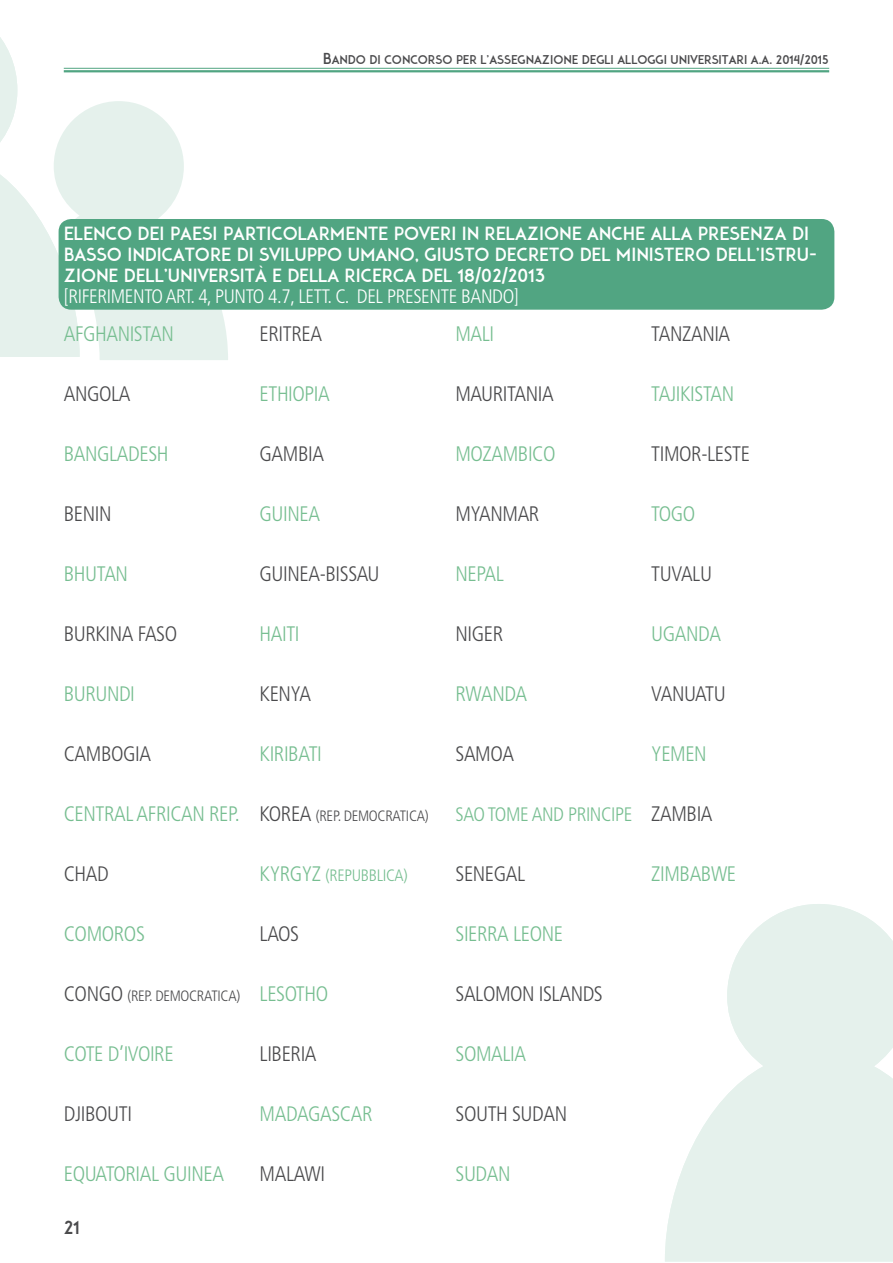
<style>
.page{position:relative;width:893px;height:1263px;background:#fff}
.page>*{position:absolute;margin:0;border:0;box-sizing:border-box;transform-origin:0 0}
.t1{font:300 condensed 21px "Frutiger LT Std";letter-spacing:-.02em;color:#77be91}
.t2{font:300 condensed 21px "Frutiger LT Std";letter-spacing:-.02em;color:#4b4b4d}
.t3{font:300 condensed 19.5px "Frutiger LT Std";color:#fff}
.t4{font:300 condensed 19.5px "Frutiger LT Std";color:#77be91}
.t5{font:18px/21px "ADAM";color:#fff}
.t6{font:18px "ADAM";color:#4b4b4d}
.t7{font:300 condensed 16.5px "Frutiger LT Std";color:#77be91}
.t8{font:300 condensed 15px "Frutiger LT Std";letter-spacing:-.02em;color:#4b4b4d}
.t9{font:12px "ADAM";color:#4b4b4d}
.s1{font-size:15px}
.s2{font-size:21px}
</style>
<div class="page">
<svg style="left:0;top:37px;width:228px;height:323px"></svg>
<svg style="left:665px;top:904px;width:228px;height:357px;fill:#e5f1ec"></svg>
<div style="left:59px;top:219px;width:775px;height:91px;background:#51a582;border-radius:13px"></div>
<hr style="left:64px;top:68px;width:765px;height:1px;background:#51a582">
<hr style="left:64px;top:70px;width:765px;height:2px;background:#51a582">
<p class="t9" style="left:323px;top:52px;width:507px"><span class="s1">B</span>ANDO DI CONCORSO PER L’ASSEGNAZIONE DEGLI ALLOGGI UNIVERSITARI A.A. 2014/2015</p>
<p class="t5" style="left:64px;top:223px;width:755px">ELENCO DEI PAESI PARTICOLARMENTE POVERI IN RELAZIONE ANCHE ALLA PRESENZA DI<br>BASSO INDICATORE DI SVILUPPO UMANO, GIUSTO DECRETO DEL MINISTERO DELL’ISTRU-<br>ZIONE DELL’UNIVERSITÀ E DELLA RICERCA DEL 18/02/2013</p>
<p class="t3" style="left:64px;top:285px;width:15px">[RIFERIMENTO</p>
<p class="t3" style="left:166px;top:285px;width:60px">ART. 4, PUNTO</p>
<p class="t3" style="left:268px;top:285px;width:129px">4.7, LETT. C. DEL PRESENTE</p>
<p class="t3" style="left:461px;top:285px;width:12px">BANDO</p>
<p class="t3" style="left:514px;top:285px;width:7px">]</p>
<p class="t1" style="left:64px;top:322px;width:22px">AFGHANISTAN</p>
<p class="t2" style="left:651px;top:322px;width:19px">TANZANIA</p>
<p class="t1" style="left:455px;top:322px;width:24px">MALI</p>
<p class="t2" style="left:260px;top:322px;width:19px">ERITREA</p>
<p class="t2" style="left:64px;top:382px;width:23px">ANGOLA</p>
<p class="t1" style="left:260px;top:382px;width:19px">ETHIOPIA</p>
<p class="t2" style="left:455px;top:382px;width:26px">MAURITANIA</p>
<p class="t1" style="left:651px;top:382px;width:34px">TAJIKISTAN</p>
<p class="t1" style="left:64px;top:442px;width:22px">BANGLADESH</p>
<p class="t2" style="left:260px;top:442px;width:24px">GAMBIA</p>
<p class="t1" style="left:455px;top:442px;width:27px">MOZAMBICO</p>
<p class="t2" style="left:651px;top:442px;width:20px">TIMOR</p>
<p class="t2" style="left:701px;top:442px;width:23px">-LESTE</p>
<p class="t2" style="left:64px;top:502px;width:20px">BENIN</p>
<p class="t1" style="left:260px;top:502px;width:23px">GUINEA</p>
<p class="t2" style="left:455px;top:502px;width:37px">MYANMAR</p>
<p class="t1" style="left:651px;top:502px;width:21px">TOGO</p>
<p class="t1" style="left:64px;top:562px;width:22px">BHUTAN</p>
<p class="t2" style="left:260px;top:562px;width:23px">GUINEA</p>
<p class="t2" style="left:320px;top:562px;width:25px">-BISSAU</p>
<p class="t1" style="left:455px;top:562px;width:22px">NEPAL</p>
<p class="t2" style="left:651px;top:562px;width:20px">TUVALU</p>
<p class="t2" style="left:64px;top:622px;width:21px">BURKINA</p>
<p class="t2" style="left:138px;top:622px;width:19px">FASO</p>
<p class="t1" style="left:260px;top:622px;width:19px">HAITI</p>
<p class="t2" style="left:455px;top:622px;width:22px">NIGER</p>
<p class="t1" style="left:651px;top:622px;width:25px">UGANDA</p>
<p class="t1" style="left:64px;top:682px;width:21px">BURUNDI</p>
<p class="t2" style="left:260px;top:682px;width:51px">KEN YA</p>
<p class="t1" style="left:455px;top:682px;width:39px">RWANDA</p>
<p class="t2" style="left:651px;top:682px;width:22px">VANUATU</p>
<p class="t2" style="left:64px;top:742px;width:23px">CAMBOGIA</p>
<p class="t1" style="left:260px;top:742px;width:19px">KIRIBATI</p>
<p class="t2" style="left:455px;top:742px;width:22px">SAMOA</p>
<p class="t1" style="left:651px;top:742px;width:12px">YEMEN</p>
<p class="t1" style="left:64px;top:802px;width:22px">CENTRAL</p>
<p class="t1" style="left:137px;top:802px;width:22px">AFRICAN</p>
<p class="t1" style="left:209px;top:802px;width:32px">REP.</p>
<p class="t2" style="left:260px;top:802px;width:21px">KOREA</p>
<p class="t8" style="left:316px;top:807px;width:45px">(REP. DEMOCRATICA</p>
<p class="t8" style="left:425px;top:807px;width:5px">)</p>
<p class="t4" style="left:455px;top:803px;width:52px">SAO TOME</p>
<p class="t4" style="left:532px;top:803px;width:12px">AND</p>
<p class="t4" style="left:568px;top:803px;width:18px">PRINCIPE</p>
<p class="t2" style="left:651px;top:802px;width:21px">ZAMBIA</p>
<p class="t2" style="left:64px;top:862px;width:23px">CHAD</p>
<p class="t7" style="left:260px;top:866px;width:86px"><span class="s2">KYRGYZ</span> (REPUBBLICA</p>
<p class="t7" style="left:403px;top:866px;width:6px">)</p>
<p class="t2" style="left:455px;top:862px;width:20px">SENEGAL</p>
<p class="t1" style="left:651px;top:862px;width:20px">ZIMBAB</p>
<p class="t1" style="left:711px;top:862px;width:24px">WE</p>
<p class="t1" style="left:64px;top:922px;width:24px">COMOROS</p>
<p class="t2" style="left:260px;top:922px;width:19px">LAOS</p>
<p class="t1" style="left:455px;top:922px;width:19px">SIERRA</p>
<p class="t1" style="left:513px;top:922px;width:19px">LEONE</p>
<p class="t2" style="left:64px;top:982px;width:24px">CONGO</p>
<p class="t8" style="left:127px;top:987px;width:45px">(REP. DEMOCRATICA</p>
<p class="t8" style="left:236px;top:987px;width:5px">)</p>
<p class="t1" style="left:260px;top:982px;width:19px">LESOTHO</p>
<p class="t2" style="left:455px;top:982px;width:21px">SALOMON</p>
<p class="t2" style="left:539px;top:982px;width:15px">ISLANDS</p>
<p class="t1" style="left:64px;top:1042px;width:74px">COTE D’IVOIRE</p>
<p class="t2" style="left:260px;top:1042px;width:17px">LIBERIA</p>
<p class="t1" style="left:455px;top:1042px;width:20px">SOMALIA</p>
<p class="t2" style="left:64px;top:1102px;width:27px">DJIBOUTI</p>
<p class="t1" style="left:260px;top:1102px;width:27px">MADAGASCAR</p>
<p class="t2" style="left:455px;top:1102px;width:20px">SOUTH</p>
<p class="t2" style="left:512px;top:1102px;width:21px">SUDAN</p>
<p class="t1" style="left:64px;top:1162px;width:20px">EQUATORIAL</p>
<p class="t1" style="left:163px;top:1162px;width:23px">GUINEA</p>
<p class="t2" style="left:260px;top:1162px;width:64px">MALAWI</p>
<p class="t1" style="left:455px;top:1162px;width:21px">SUDAN</p>
<p class="t6" style="left:64px;top:1217px;width:18px">21</p>
</div>
